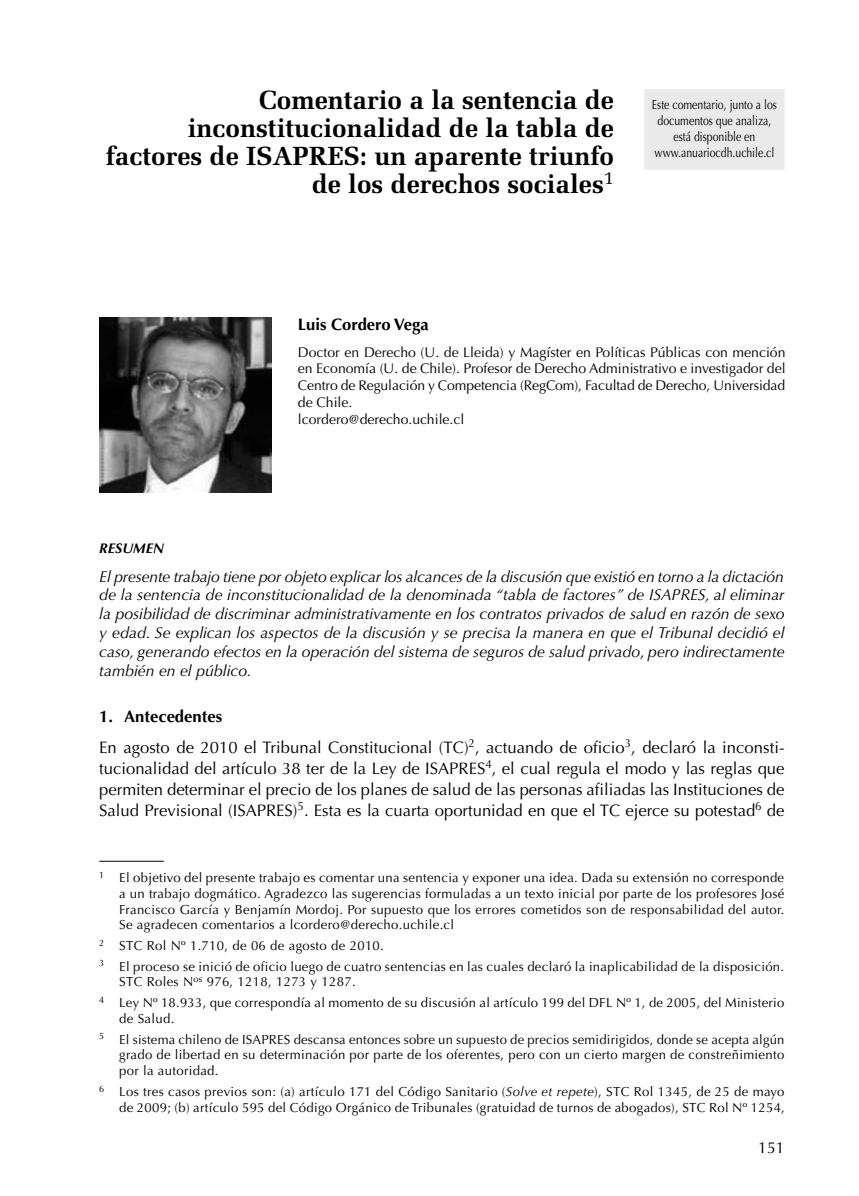
<style>
.page{position:relative;width:859px;height:1196px;background:#fff}
.page>*{position:absolute;margin:0;border:0;box-sizing:border-box;transform-origin:0 0}
.t1{font:700 26.25px/28px "Melior LT Std";color:#000;text-align:right}
.t2{font:16.62px/21px "Optima LT Std";color:#000}
.t3{font:700 16.62px "Optima LT Std";color:#000}
.t4{font:italic 15.75px/18.9px "Optima LT Std";color:#000;text-align:justify}
.t5{font:15.75px "Optima LT Std";color:#000}
.t6{font:14px/16.8px "Optima LT Std";color:#000}
.t7{font:italic 700 14px "Optima LT Std";color:#000}
.t8{font:13.12px/15.8px "Optima LT Std";letter-spacing:.025em;color:#000}
.t9{font:13.12px/15.8px "Optima LT Std";color:#000;text-align:center;scale:.8 1}
.s1{font-weight:700}
.s2{font-style:italic}
</style>
<div class="page">
<div style="left:644px;top:89px;width:140px;height:81px;background:#eaeaeb"></div>
<img style="left:99px;top:317px;width:172px;height:175px">
<hr style="left:99px;top:860px;width:65px;height:1px;background:#000">
<h1 class="t1" style="left:106px;top:86px;width:509px">Comentario a la sentencia de inconstitucionalidad de la tabla de factores de ISAPRES: un aparente triunfo de los derechos sociales<sup>1</sup></h1>
<p class="t9" style="left:651px;top:97px;width:158px">Este comentario, junto a los documentos que analiza, está disponible en www.anuariocdh.uchile.cl</p>
<p class="t3" style="left:298px;top:314px;width:132px">Luis Cordero Vega</p>
<p class="t6" style="left:298px;top:343px;width:489px">Doctor en Derecho (U. de Lleida) y Magíster en Políticas Públicas con mención en Economía (U. de Chile). Profesor de Derecho Administrativo e investigador del Centro de Regulación y Competencia (RegCom), Facultad de Derecho, Universidad de Chile.<br>lcordero@derecho.uchile.cl</p>
<p class="t7" style="left:99px;top:539px;width:66px">RESUMEN</p>
<p class="t4" style="left:99px;top:567px;width:686px">El presente trabajo tiene por objeto explicar los alcances de la discusión que existió en torno a la dictación de la sentencia de inconstitucionalidad de la denominada “tabla de factores” de ISAPRES, al eliminar la posibilidad de discriminar administrativamente en los contratos privados de salud en razón de sexo y edad. Se explican los aspectos de la discusión y se precisa la manera en que el Tribunal decidió el caso, generando efectos en la operación del sistema de seguros de salud privado, pero indirectamente también en el público.</p>
<p class="t2" style="left:99px;top:701px;width:686px;line-height:31px"><span class="s1">1. Antecedentes</span><sup>1<br></sup>En agosto de 2010 el Tribunal Constitucional (TC)<sup>2</sup>, actuando de oficio<sup>3</sup>, declaró la inconsti-</p>
<p class="t2" style="left:99px;top:758px;width:686px;text-align:justify">tucionalidad del artículo 38 ter de la Ley de ISAPRES<sup>4</sup>, el cual regula el modo y las reglas que permiten determinar el precio de los planes de salud de las personas afiliadas las Instituciones de Salud Previsional (ISAPRES)<sup>5</sup>. Esta es la cuarta oportunidad en que el TC ejerce su potestad<sup>6</sup> de</p>
<p class="t8" style="left:119px;top:870px;width:666px;text-align:justify;text-indent:-20px"><sup>1</sup> El objetivo del presente trabajo es comentar una sentencia y exponer una idea. Dada su extensión no corresponde a un trabajo dogmático. Agradezco las sugerencias formuladas a un texto inicial por parte de los profesores José Francisco García y Benjamín Mordoj. Por supuesto que los errores cometidos son de responsabilidad del autor.<br>Se agradecen comentarios a lcordero@derecho.uchile.cl</p>
<p class="t8" style="left:99px;top:935px;width:686px;line-height:20.7px"><sup>2</sup> STC Rol Nº 1.710, de 06 de agosto de 2010.<br><sup>3</sup> El proceso se inició de oficio luego de cuatro sentencias en las cuales declaró la inaplicabilidad de la disposición.</p>
<p class="t8" style="left:99px;top:971px;width:686px;line-height:20.7px;text-indent:20px">STC Roles N<sup>os</sup> 976, 1218, 1273 y 1287.<br><sup>4</sup> Ley Nº 18.933, que correspondía al momento de su discusión al artículo 199 del DFL Nº 1, de 2005, del Ministerio</p>
<p class="t8" style="left:99px;top:1008px;width:686px;line-height:20.7px;text-indent:20px">de Salud.<br><sup>5</sup> El sistema chileno de ISAPRES descansa entonces sobre un supuesto de precios semidirigidos, donde se acepta algún</p>
<p class="t8" style="left:119px;top:1047px;width:666px">grado de libertad en su determinación por parte de los oferentes, pero con un cierto margen de constreñimiento por la autoridad.</p>
<p class="t8" style="left:99px;top:1083px;width:686px;text-align:right"><sup>6</sup> Los tres casos previos son: (a) artículo 171 del Código Sanitario (<span class="s2">Solve et repete</span>), STC Rol 1345, de 25 de mayo de 2009; (b) artículo 595 del Código Orgánico de Tribunales (gratuidad de turnos de abogados), STC Rol Nº 1254,</p>
<p class="t5" style="left:758px;top:1138px;width:28px">151</p>
</div>
